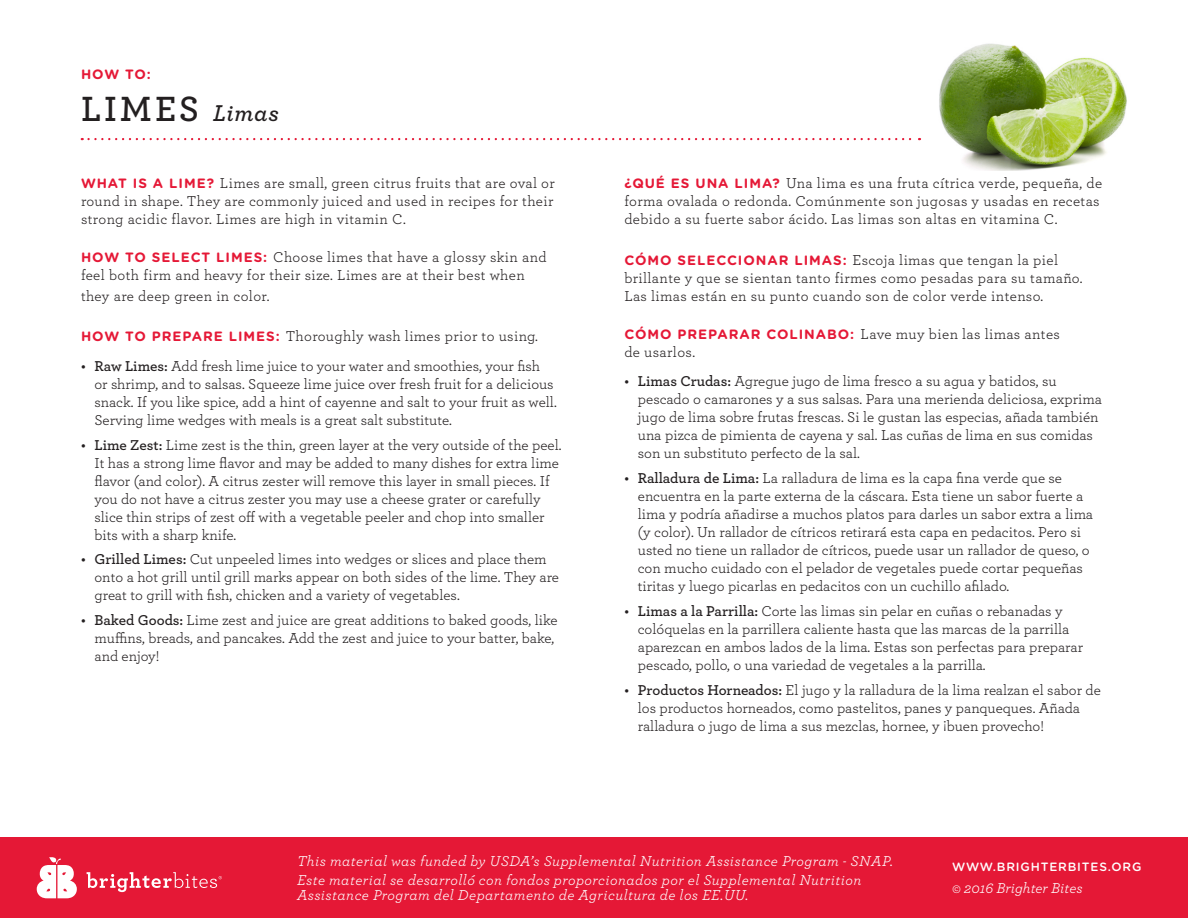
<style>
.page{position:relative;width:1188px;height:918px;background:#fff}
.page>*{position:absolute;margin:0;border:0;box-sizing:border-box;transform-origin:0 0}
.t1{font:600 36.75px "Archer";letter-spacing:.08em;color:#231f20}
.t2{font:15px/18px "Archer";color:#231f20}
.t3{font:15px/18px "Archer";letter-spacing:.025em;color:#231f20}
.t4{font:italic 15px/15px "Archer";letter-spacing:.03em;color:#fff}
.t5{font:italic 15px "Archer";color:#fff}
.t6{font:700 13.5px "Gotham Rounded";color:#e51836}
.t7{font:500 12px "Gotham Rounded";letter-spacing:.07em;color:#fff}
.s1{font-style:italic;font-size:24px}
.s2{font-family:"Gotham Rounded";font-weight:700;font-size:13.5px;color:#e51836}
.s3{font-weight:600}
</style>
<div class="page">
<img style="left:939px;top:43px;width:188px;height:127px">
<div style="left:0;top:838px;width:1188px;height:80px;background:#e51836"></div>
<svg style="left:37px;top:857px;width:40px;height:41px"></svg>
<svg style="left:87px;top:872px;width:135px;height:20px"></svg>
<svg style="left:89px;top:138px;width:831px;height:2px"></svg>
<p class="t6" style="left:81px;top:65px;width:71px">HOW TO:</p>
<p class="t1" style="left:81px;top:81px;width:199px">LIMES <span class="s1">Limas</span></p>
<p class="t2" style="left:81px;top:173px;width:475px;text-align:justify"><span class="s2">WHAT IS A LIME?</span> Limes are small, green citrus fruits that are oval or round in shape. They are commonly juiced and used in recipes for their strong acidic flavor. Limes are high in vitamin C.</p>
<p class="t3" style="left:81px;top:247px;width:467px"><span class="s2">HOW TO SELECT LIMES:</span> Choose limes that have a glossy skin and feel both firm and heavy for their size. Limes are at their best when</p>
<p class="t3" style="left:81px;top:286px;width:190px">they are deep green in color.</p>
<p class="t3" style="left:81px;top:327px;width:459px"><span class="s2">HOW TO PREPARE LIMES:</span> Thoroughly wash limes prior to using.</p>
<p class="t2" style="left:94px;top:356px;width:464px;text-indent:-14px"><span class="s3">• Raw Limes:</span> Add fresh lime juice to your water and smoothies, your fish or shrimp, and to salsas. Squeeze lime juice over fresh fruit for a delicious snack. If you like spice, add a hint of cayenne and salt to your fruit as well.<br>Serving lime wedges with meals is a great salt substitute.</p>
<p class="t2" style="left:94px;top:435px;width:469px;text-indent:-14px"><span class="s3">• Lime Zest:</span> Lime zest is the thin, green layer at the very outside of the peel.<br>It has a strong lime flavor and may be added to many dishes for extra lime flavor (and color). A citrus zester will remove this layer in small pieces. If you do not have a citrus zester you may use a cheese grater or carefully slice thin strips of zest off with a vegetable peeler and chop into smaller bits with a sharp knife.</p>
<p class="t2" style="left:94px;top:550px;width:466px;text-indent:-14px"><span class="s3">• Grilled Limes:</span> Cut unpeeled limes into wedges or slices and place them onto a hot grill until grill marks appear on both sides of the lime. They are great to grill with fish, chicken and a variety of vegetables.</p>
<p class="t2" style="left:94px;top:610px;width:465px;text-indent:-14px"><span class="s3">• Baked Goods:</span> Lime zest and juice are great additions to baked goods, like muffins, breads, and pancakes. Add the zest and juice to your batter, bake, and enjoy!</p>
<p class="t3" style="left:624px;top:173px;width:479px"><span class="s2">¿QUÉ ES UNA LIMA?</span> Una lima es una fruta cítrica verde, pequeña, de forma ovalada o redonda. Comúnmente son jugosas y usadas en recetas debido a su fuerte sabor ácido. Las limas son altas en vitamina C.</p>
<p class="t3" style="left:624px;top:250px;width:460px"><span class="s2">CÓMO SELECCIONAR LIMAS:</span> Escoja limas que tengan la piel brillante y que se sientan tanto firmes como pesadas para su tamaño.<br>Las limas están en su punto cuando son de color verde intenso.</p>
<p class="t3" style="left:624px;top:324px;width:437px"><span class="s2">CÓMO PREPARAR COLINABO:</span> Lave muy bien las limas antes de usarlos.</p>
<p class="t2" style="left:638px;top:372px;width:466px;text-indent:-14px"><span class="s3">• Limas Crudas:</span> Agregue jugo de lima fresco a su agua y batidos, su pescado o camarones y a sus salsas. Para una merienda deliciosa, exprima jugo de lima sobre frutas frescas. Si le gustan las especias, añada también una pizca de pimienta de cayena y sal. Las cuñas de lima en sus comidas son un substituto perfecto de la sal.</p>
<p class="t2" style="left:638px;top:468px;width:457px;text-indent:-14px"><span class="s3">• Ralladura de Lima:</span> La ralladura de lima es la capa fina verde que se encuentra en la parte externa de la cáscara. Esta tiene un sabor fuerte a lima y podría añadirse a muchos platos para darles un sabor extra a lima (y color). Un rallador de cítricos retirará esta capa en pedacitos. Pero si usted no tiene un rallador de cítricos, puede usar un rallador de queso, o con mucho cuidado con el pelador de vegetales puede cortar pequeñas tiritas y luego picarlas en pedacitos con un cuchillo afilado.</p>
<p class="t2" style="left:638px;top:601px;width:447px;text-indent:-14px"><span class="s3">• Limas a la Parrilla:</span> Corte las limas sin pelar en cuñas o rebanadas y colóquelas en la parrillera caliente hasta que las marcas de la parrilla aparezcan en ambos lados de la lima. Estas son perfectas para preparar pescado, pollo, o una variedad de vegetales a la parrilla.</p>
<p class="t2" style="left:638px;top:680px;width:465px;text-indent:-14px"><span class="s3">• Productos Horneados:</span> El jugo y la ralladura de la lima realzan el sabor de los productos horneados, como pastelitos, panes y panqueques. Añada ralladura o jugo de lima a sus mezclas, hornee, y ¡buen provecho!</p>
<p class="t4" style="left:297px;top:853px;width:597px">This material was funded by USDA’s Supplemental Nutrition Assistance Program - SNAP.</p>
<p class="t4" style="left:297px;top:872px;width:566px">Este material se desarrolló con fondos proporcionados por el Supplemental Nutrition<br>Assistance Program del Departamento de Agricultura de los EE.UU.</p>
<p class="t7" style="left:952px;top:859px;width:191px">WWW.BRIGHTERBITES.ORG</p>
<p class="t5" style="left:952px;top:877px;width:132px">© 2016 Brighter Bites</p>
</div>
